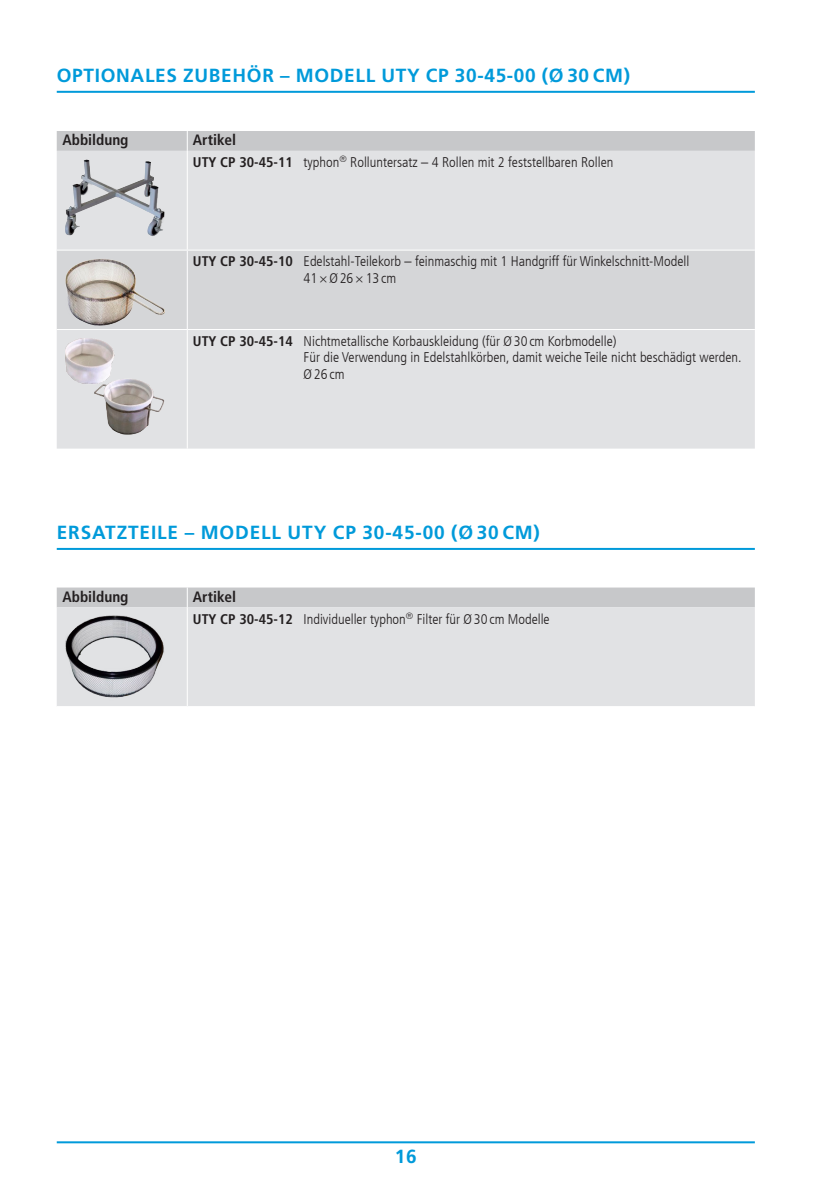
<style>
.page{position:relative;width:840px;height:1191px;background:#fff}
.page>*{position:absolute;margin:0;border:0;box-sizing:border-box;transform-origin:0 0}
.t1{font:700 19px "Frutiger LT Std";letter-spacing:.035em;color:#009ada}
.t2{font:700 condensed 15px "Frutiger LT Com";color:#231f20}
.t3{font:300 condensed 14px/16.8px "Frutiger LT Com";color:#231f20}
.s1{font-weight:700}
</style>
<div class="page">
<hr style="left:57px;top:1141px;width:697px;height:2px;background:#009ada">
<hr style="left:57px;top:91px;width:697px;height:2px;background:#009ada">
<div style="left:57px;top:151px;width:697px;height:297px;background:#e1e2e4"></div>
<div style="left:57px;top:251px;width:697px;height:78px;background:#d5d6d8"></div>
<div style="left:57px;top:131px;width:697px;height:20px;background:#c7c8ca"></div>
<hr style="left:187px;top:251px;width:1px;height:78px;background:#fff">
<hr style="left:187px;top:151px;width:1px;height:99px;background:#fff">
<hr style="left:187px;top:330px;width:1px;height:118px;background:#fff">
<hr style="left:57px;top:250px;width:130px;height:1px;background:#fff">
<hr style="left:187px;top:250px;width:567px;height:1px;background:#fff">
<hr style="left:57px;top:329px;width:130px;height:1px;background:#fff">
<hr style="left:187px;top:329px;width:567px;height:1px;background:#fff">
<img style="left:65px;top:159px;width:99px;height:80px">
<img style="left:65px;top:259px;width:99px;height:68px">
<img style="left:65px;top:338px;width:99px;height:99px">
<hr style="left:57px;top:548px;width:697px;height:2px;background:#009ada">
<div style="left:57px;top:607px;width:697px;height:99px;background:#e1e2e4"></div>
<div style="left:57px;top:587px;width:697px;height:20px;background:#c7c8ca"></div>
<hr style="left:187px;top:607px;width:1px;height:99px;background:#fff">
<img style="left:65px;top:616px;width:99px;height:88px">
<h1 class="t1" style="left:57px;top:65px;width:574px">OPTIONALES ZUBEHÖR – MODELL UTY CP 30-45-00 (Ø 30 CM)</h1>
<p class="t2" style="left:62px;top:131px;width:68px">Abbildung</p>
<p class="t2" style="left:193px;top:131px;width:45px">Artikel</p>
<p class="t3" style="left:193px;top:154px;width:421px"><span class="s1">UTY CP 30-45-11</span> typhon<sup>®</sup> Rolluntersatz – 4 Rollen mit 2 feststellbaren Rollen</p>
<p class="t3" style="left:303px;top:253px;width:387px;text-indent:-111px"><span class="s1">UTY CP 30-45-10</span> Edelstahl-Teilekorb – feinmaschig mit 1 Handgriff für Winkelschnitt-Modell<br>41×Ø26×13cm</p>
<p class="t3" style="left:303px;top:332px;width:439px;text-indent:-111px"><span class="s1">UTY CP 30-45-14</span> Nichtmetallische Korbauskleidung (für Ø30 cm Korbmodelle)<br>Für die Verwendung in Edelstahlkörben, damit weiche Teile nicht beschädigt werden.<br>Ø26cm</p>
<h1 class="t1" style="left:57px;top:521px;width:484px">ERSATZTEILE – MODELL UTY CP 30-45-00 (Ø 30 CM)</h1>
<p class="t2" style="left:62px;top:587px;width:68px">Abbildung</p>
<p class="t2" style="left:193px;top:587px;width:45px">Artikel</p>
<p class="t3" style="left:193px;top:610px;width:358px"><span class="s1">UTY CP 30-45-12</span> Individueller typhon<sup>®</sup> Filter für Ø30 cm Modelle</p>
<h1 class="t1" style="left:394px;top:1145px;width:24px">16</h1>
</div>
